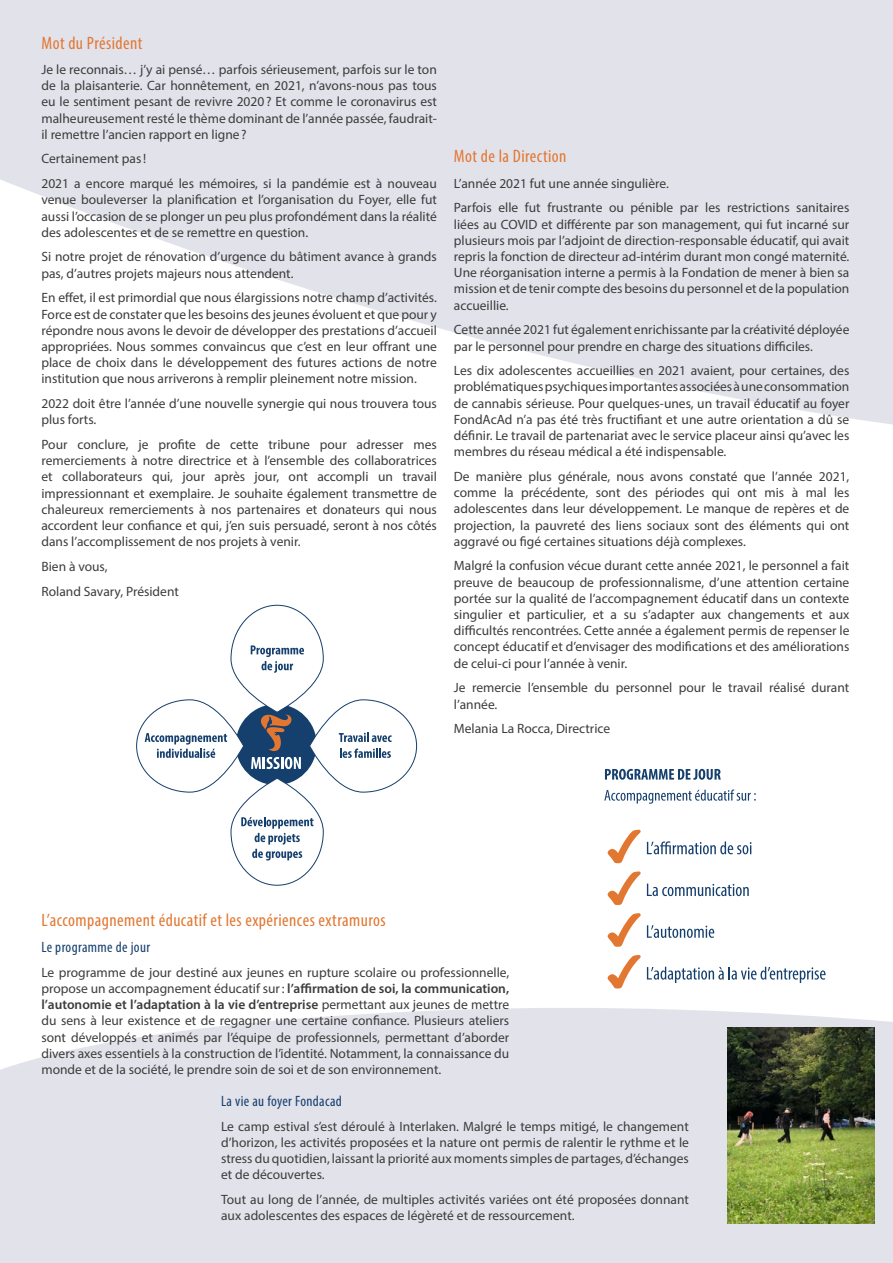
<style>
.page{position:relative;width:893px;height:1263px;background:#fff}
.page>*{position:absolute;margin:0;border:0;box-sizing:border-box;transform-origin:0 0}
.t1{font:condensed 18px "Myriad Pro";letter-spacing:.025em;color:#e37731}
.t2{font:condensed 15px "Myriad Pro";letter-spacing:.025em;color:#153f6c}
.t3{font:13.5px/16.2px "Myriad Pro";color:#3c3c3b;text-align:justify}
.s1{font-weight:600}
</style>
<div class="page">
<div style="left:0;top:1008px;width:893px;height:255px;background:#e2e2eb"></div>
<svg style="left:0;top:0;width:893px;height:425px;fill:#e2e2eb"></svg>
<div style="left:236px;top:704px;width:81px;height:81px;background:#153f6c;border-radius:50%"></div>
<svg style="left:261px;top:715px;width:31px;height:36px"></svg>
<svg style="left:251px;top:757px;width:50px;height:12px"></svg>
<div style="left:231px;top:605px;width:92px;height:107px;background:#fff;border-radius:50%"></div>
<div style="left:310px;top:700px;width:107px;height:92px;background:#fff;border-radius:50%"></div>
<div style="left:231px;top:778px;width:92px;height:107px;background:#fff;border-radius:50%"></div>
<div style="left:137px;top:700px;width:107px;height:92px;background:#fff;border-radius:50%"></div>
<svg style="left:251px;top:645px;width:53px;height:28px"></svg>
<svg style="left:145px;top:733px;width:82px;height:25px"></svg>
<svg style="left:339px;top:733px;width:53px;height:9px"></svg>
<svg style="left:340px;top:748px;width:51px;height:10px"></svg>
<svg style="left:241px;top:817px;width:73px;height:43px"></svg>
<svg style="left:604px;top:789px;width:152px;height:15px"></svg>
<svg style="left:647px;top:841px;width:104px;height:13px"></svg>
<svg style="left:608px;top:830px;width:33px;height:33px"></svg>
<svg style="left:647px;top:883px;width:102px;height:13px"></svg>
<svg style="left:608px;top:871px;width:33px;height:34px"></svg>
<svg style="left:647px;top:925px;width:67px;height:13px"></svg>
<svg style="left:608px;top:913px;width:33px;height:34px"></svg>
<svg style="left:647px;top:967px;width:178px;height:16px"></svg>
<svg style="left:608px;top:955px;width:33px;height:33px"></svg>
<svg style="left:605px;top:769px;width:116px;height:11px"></svg>
<img style="left:727px;top:1028px;width:148px;height:195px">
<h1 class="t1" style="left:41px;top:32px;width:102px">Mot du Président</h1>
<p class="t3" style="left:41px;top:61px;width:397px">Je le reconnais… j’y ai pensé… parfois sérieusement, parfois sur le ton de la plaisanterie. Car honnêtement, en 2021, n’avons-nous pas tous eu le sentiment pesant de revivre 2020? Et comme le coronavirus est malheureusement resté le thème dominant de l’année passée, faudrait&shy;il remettre l’ancien rapport en ligne?</p>
<p class="t3" style="left:41px;top:146px;width:397px;line-height:24.8px">Certainement pas!<br>2021 a encore marqué les mémoires, si la pandémie est à nouveau</p>
<p class="t3" style="left:41px;top:191px;width:397px">venue bouleverser la planification et l’organisation du Foyer, elle fut aussi l’occasion de se plonger un peu plus profondément dans la réalité des adolescentes et de se remettre en question.</p>
<p class="t3" style="left:41px;top:249px;width:397px">Si notre projet de rénovation d’urgence du bâtiment avance à grands pas, d’autres projets majeurs nous attendent.</p>
<p class="t3" style="left:41px;top:289px;width:397px">En effet, il est primordial que nous élargissions notre champ d’activités.<br>Force est de constater que les besoins des jeunes évoluent et que pour y répondre nous avons le devoir de développer des prestations d’accueil appropriées. Nous sommes convaincus que c’est en leur offrant une place de choix dans le développement des futures actions de notre institution que nous arriverons à remplir pleinement notre mission.</p>
<p class="t3" style="left:41px;top:395px;width:397px">2022 doit être l’année d’une nouvelle synergie qui nous trouvera tous plus forts.</p>
<p class="t3" style="left:41px;top:436px;width:397px">Pour conclure, je profite de cette tribune pour adresser mes remerciements à notre directrice et à l’ensemble des collaboratrices et collaborateurs qui, jour après jour, ont accompli un travail impressionnant et exemplaire. Je souhaite également transmettre de chaleureux remerciements à nos partenaires et donateurs qui nous accordent leur confiance et qui, j’en suis persuadé, seront à nos côtés dans l’accomplissement de nos projets à venir.</p>
<p class="t3" style="left:41px;top:554px;width:139px;line-height:24.8px">Bien à vous,<br>Roland Savary, Président</p>
<h1 class="t1" style="left:454px;top:145px;width:114px">Mot de la Direction</h1>
<p class="t3" style="left:454px;top:171px;width:397px;line-height:24.8px">L’année 2021 fut une année singulière.<br>Parfois elle fut frustrante ou pénible par les restrictions sanitaires</p>
<p class="t3" style="left:454px;top:216px;width:397px">liées au COVID et différente par son management, qui fut incarné sur plusieurs mois par l’adjoint de direction-responsable éducatif, qui avait repris la fonction de directeur ad-intérim durant mon congé maternité.<br>Une réorganisation interne a permis à la Fondation de mener à bien sa mission et de tenir compte des besoins du personnel et de la population accueillie.</p>
<p class="t3" style="left:454px;top:321px;width:397px">Cette année 2021 fut également enrichissante par la créativité déployée par le personnel pour prendre en charge des situations difficiles.</p>
<p class="t3" style="left:454px;top:362px;width:397px">Les dix adolescentes accueillies en 2021 avaient, pour certaines, des problématiques psychiques importantes associées à une consommation de cannabis sérieuse. Pour quelques-unes, un travail éducatif au foyer FondAcAd n’a pas été très fructifiant et une autre orientation a dû se définir. Le travail de partenariat avec le service placeur ainsi qu’avec les membres du réseau médical a été indispensable.</p>
<p class="t3" style="left:454px;top:468px;width:397px">De manière plus générale, nous avons constaté que l’année 2021, comme la précédente, sont des périodes qui ont mis à mal les adolescentes dans leur développement. Le manque de repères et de projection, la pauvreté des liens sociaux sont des éléments qui ont aggravé ou figé certaines situations déjà complexes.</p>
<p class="t3" style="left:454px;top:558px;width:397px">Malgré la confusion vécue durant cette année 2021, le personnel a fait preuve de beaucoup de professionnalisme, d’une attention certaine portée sur la qualité de l’accompagnement éducatif dans un contexte singulier et particulier, et a su s’adapter aux changements et aux difficultés rencontrées. Cette année a également permis de repenser le concept éducatif et d’envisager des modifications et des améliorations de celui-ci pour l’année à venir.</p>
<p class="t3" style="left:454px;top:679px;width:397px">Je remercie l’ensemble du personnel pour le travail réalisé durant l’année.</p>
<p class="t3" style="left:454px;top:720px;width:158px">Melania La Rocca, Directrice</p>
<h1 class="t1" style="left:41px;top:909px;width:346px">L’accompagnement éducatif et les expériences extramuros</h1>
<p class="t2" style="left:41px;top:938px;width:110px">Le programme de jour</p>
<p class="t3" style="left:41px;top:964px;width:469px">Le programme de jour destiné aux jeunes en rupture scolaire ou professionnelle, propose un accompagnement éducatif sur: <span class="s1">l’affirmation de soi, la communication, l’autonomie et l’adaptation à la vie d’entreprise</span> permettant aux jeunes de mettre du sens à leur existence et de regagner une certaine confiance. Plusieurs ateliers sont développés et animés par l’équipe de professionnels, permettant d’aborder divers axes essentiels à la construction de l’identité. Notamment, la connaissance du monde et de la société, le prendre soin de soi et de son environnement.</p>
<p class="t2" style="left:221px;top:1092px;width:122px">La vie au foyer Fondacad</p>
<p class="t3" style="left:221px;top:1118px;width:469px">Le camp estival s’est déroulé à Interlaken. Malgré le temps mitigé, le changement d’horizon, les activités proposées et la nature ont permis de ralentir le rythme et le stress du quotidien, laissant la priorité aux moments simples de partages, d’échanges et de découvertes.</p>
<p class="t3" style="left:221px;top:1191px;width:469px">Tout au long de l’année, de multiples activités variées ont été proposées donnant aux adolescentes des espaces de légèreté et de ressourcement.</p>
</div>
